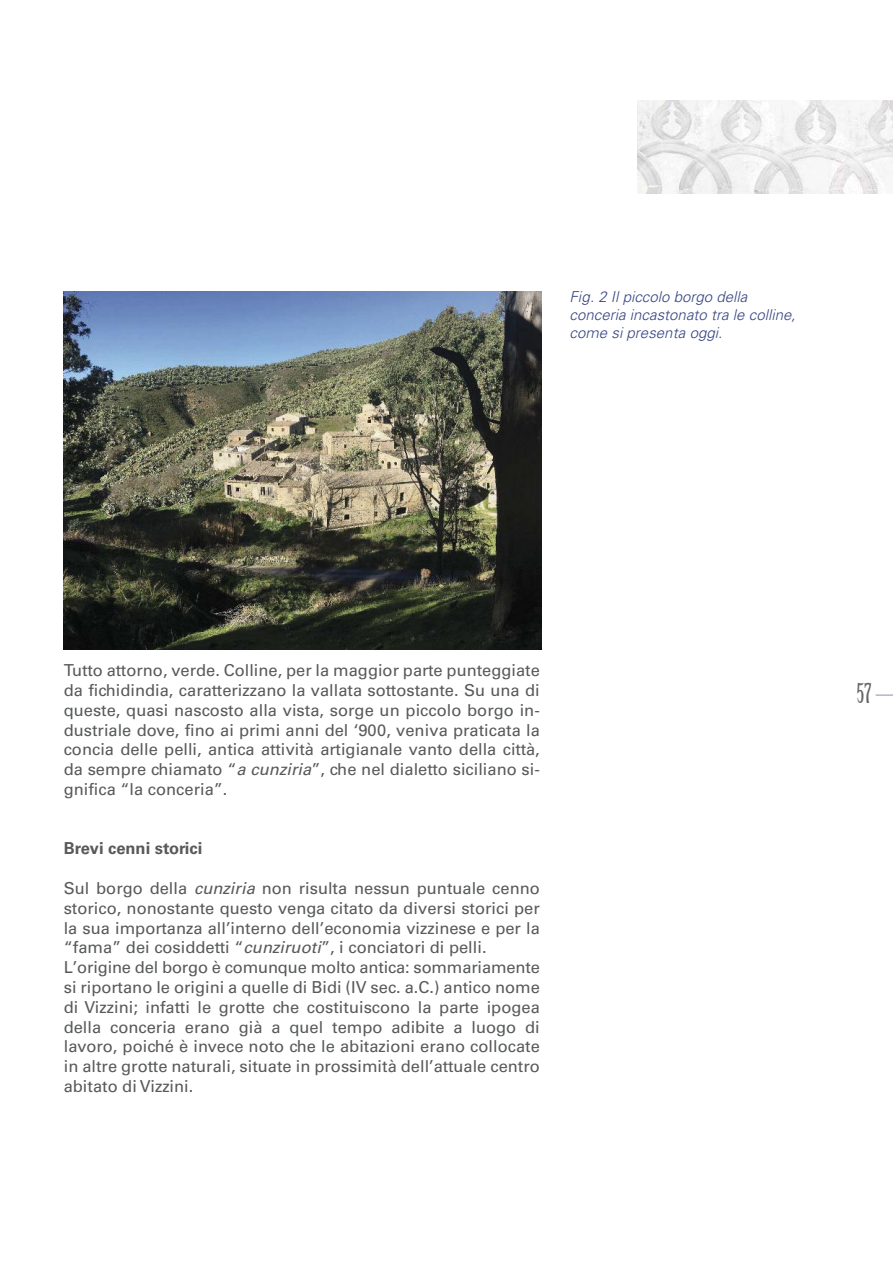
<style>
.page{position:relative;width:893px;height:1263px;background:#fff}
.page>*{position:absolute;margin:0;border:0;box-sizing:border-box;transform-origin:0 0}
.t1{font:27px "Birch Std";color:#686767}
.t2{font:16.5px/19.8px "Univers";color:#57595b;text-align:justify}
.t3{font:700 16.5px "Univers";color:#57595b}
.t4{font:italic 300 15px/18px "Univers";color:#354481}
.s1{font-style:italic}
</style>
<div class="page">
<svg style="left:876px;top:694px;width:17px;height:2px"></svg>
<img style="left:638px;top:100px;width:255px;height:94px">
<img style="left:64px;top:291px;width:477px;height:358px">
<p class="t4" style="left:570px;top:289px;width:228px">Fig. 2 Il piccolo borgo della conceria incastonato tra le colline, come si presenta oggi.</p>
<p class="t2" style="left:64px;top:662px;width:478px">Tutto attorno, verde. Colline, per la maggior parte punteggiate da fichidindia, caratterizzano la vallata sottostante. Su una di queste, quasi nascosto alla vista, sorge un piccolo borgo in&shy;dustriale dove, fino ai primi anni del ‘900, veniva praticata la concia delle pelli, antica attività artigianale vanto della città, da sempre chiamato “<span class="s1">a cunziria</span>”, che nel dialetto siciliano si&shy;gnifica “la conceria”.</p>
<p class="t3" style="left:64px;top:842px;width:140px">Brevi cenni storici</p>
<p class="t2" style="left:64px;top:880px;width:478px;text-align:left">Sul borgo della <span class="s1">cunziria</span> non risulta nessun puntuale cenno storico, nonostante questo venga citato da diversi storici per la sua importanza all’interno dell’economia vizzinese e per la “fama” dei cosiddetti “<span class="s1">cunziruoti</span>”, i conciatori di pelli.<br>L’origine del borgo è comunque molto antica: sommariamente si riportano le origini a quelle di Bidi (IV sec. a.C.) antico nome di Vizzini; infatti le grotte che costituiscono la parte ipogea della conceria erano già a quel tempo adibite a luogo di lavoro, poiché è invece noto che le abitazioni erano collocate in altre grotte naturali, situate in prossimità dell’attuale centro abitato di Vizzini.</p>
<h1 class="t1" style="left:857px;top:681px;width:16px">57</h1>
</div>
